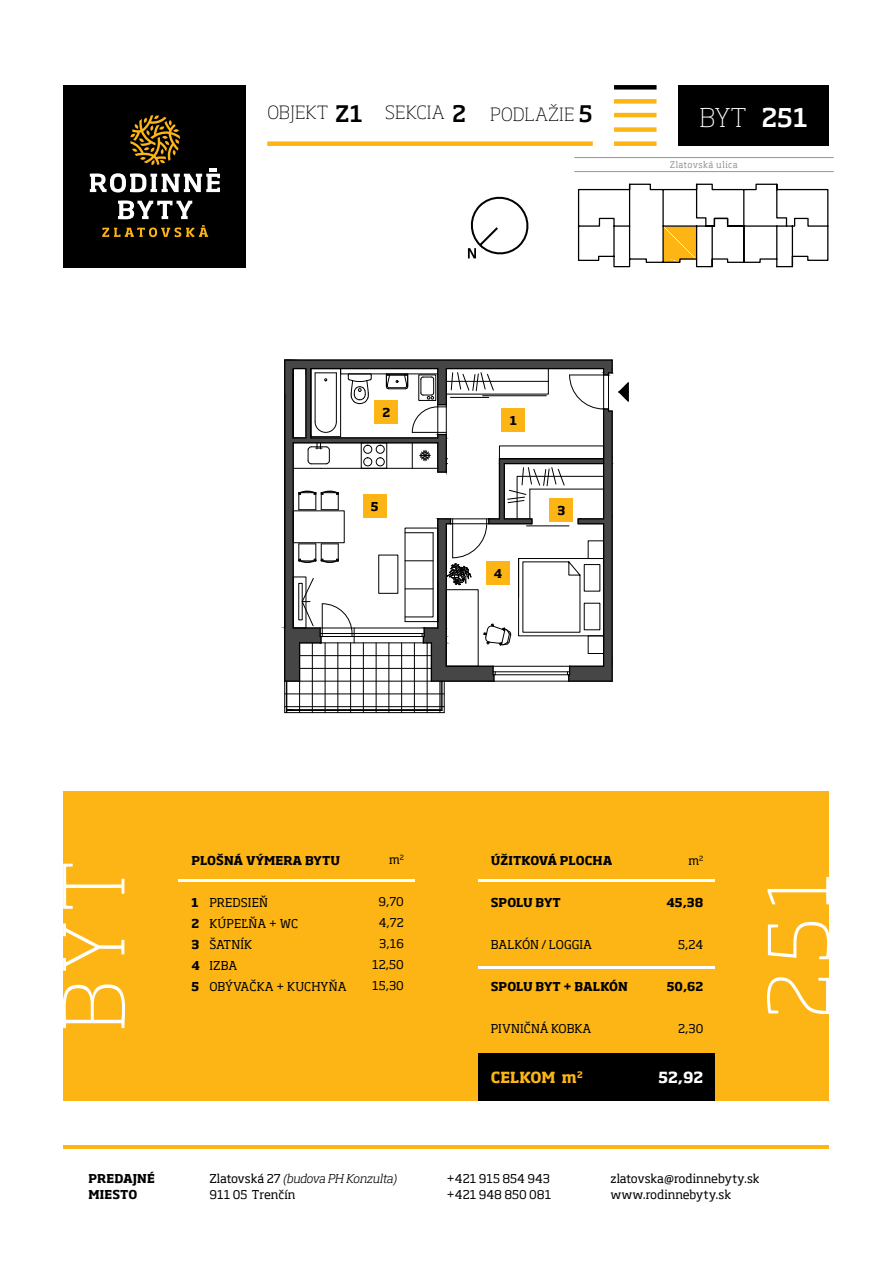
<style>
.page{position:relative;width:893px;height:1263px;background:#fff}
.page>*{position:absolute;margin:0;border:0;box-sizing:border-box;transform-origin:0 0}
.t1{font:200 82.5px "Soho Std SK";letter-spacing:.1em;color:#fff}
.t2{font:200 25.5px "Soho Std SK";color:#fff}
.t3{font:500 25.5px "Soho Std SK";color:#fff}
.t4{font:500 22.5px "Soho Std SK";color:#000}
.t5{font:200 18px "Soho Std SK";letter-spacing:.015em;color:#000}
.t6{font:700 15px "Soho Std SK";letter-spacing:.01em;color:#fcb514}
.t7{font:700 15px "Soho Std SK";color:#fff}
.t8{font:12px/21px "Soho Std SK";color:#000}
.t9{font:700 12px/16.5px "Soho Std SK";letter-spacing:.005em;color:#000}
.t10{font:9px "Soho Std SK";letter-spacing:.045em;color:#939598;scale:.96 1}
.s1{font-weight:500;font-size:22.5px}
.s2{font-weight:700}
.s3{font-weight:300;font-style:italic}
</style>
<div class="page">
<div style="left:64px;top:792px;width:765px;height:309px;background:#fcb514"></div>
<div style="left:478px;top:1053px;width:236px;height:48px;background:#000"></div>
<hr style="left:64px;top:1145px;width:765px;height:3px;background:#fcb514">
<div style="left:64px;top:85px;width:182px;height:182px;background:#000"></div>
<svg style="left:118px;top:200px;width:74px;height:19px"></svg>
<svg style="left:90px;top:115px;width:130px;height:77px"></svg>
<svg style="left:102px;top:225px;width:106px;height:12px"></svg>
<div style="left:678px;top:85px;width:151px;height:60px;background:#000"></div>
<hr style="left:614px;top:113px;width:43px;height:4px;background:#fcb515">
<div style="left:614px;top:127px;width:43px;height:5px;background:#fcb515"></div>
<div style="left:614px;top:141px;width:43px;height:5px;background:#fcb515"></div>
<div style="left:267px;top:141px;width:326px;height:5px;background:#fcb515"></div>
<div style="left:614px;top:99px;width:43px;height:5px;background:#fcb515"></div>
<div style="left:614px;top:85px;width:43px;height:5px;background:#000"></div>
<svg style="left:467px;top:196px;width:62px;height:63px"></svg>
<hr style="left:574px;top:171px;width:260px;height:1px;background:#939598">
<hr style="left:574px;top:157px;width:260px;height:1px;background:#939598">
<hr style="left:444px;top:681px;width:1px;height:32px;background:#000">
<hr style="left:286px;top:710px;width:156px;height:1px;background:#000">
<hr style="left:285px;top:712px;width:159px;height:1px;background:#000">
<hr style="left:284px;top:681px;width:1px;height:32px;background:#000">
<hr style="left:286px;top:681px;width:1px;height:32px;background:#000">
<hr style="left:299px;top:681px;width:1px;height:32px;background:#000">
<hr style="left:287px;top:681px;width:1px;height:32px;background:#000">
<hr style="left:312px;top:643px;width:1px;height:70px;background:#000">
<hr style="left:325px;top:643px;width:1px;height:70px;background:#000">
<hr style="left:338px;top:643px;width:1px;height:70px;background:#000">
<hr style="left:350px;top:643px;width:1px;height:70px;background:#000">
<hr style="left:363px;top:643px;width:1px;height:70px;background:#000">
<hr style="left:376px;top:643px;width:1px;height:70px;background:#000">
<hr style="left:389px;top:643px;width:1px;height:70px;background:#000">
<hr style="left:401px;top:643px;width:1px;height:70px;background:#000">
<hr style="left:414px;top:643px;width:1px;height:70px;background:#000">
<hr style="left:427px;top:643px;width:1px;height:70px;background:#000">
<hr style="left:440px;top:681px;width:1px;height:32px;background:#000">
<svg style="left:284px;top:359px;width:345px;height:351px"></svg>
<hr style="left:478px;top:879px;width:236px;height:2px;background:#fff">
<hr style="left:478px;top:966px;width:236px;height:2px;background:#fff">
<hr style="left:179px;top:879px;width:236px;height:2px;background:#fff">
<div style="left:502px;top:408px;width:23px;height:23px;background:#fcb515"></div>
<div style="left:375px;top:401px;width:23px;height:23px;background:#fcb515"></div>
<div style="left:550px;top:499px;width:23px;height:23px;background:#fcb515"></div>
<div style="left:486px;top:561px;width:24px;height:24px;background:#fcb515"></div>
<div style="left:363px;top:494px;width:23px;height:24px;background:#fcb515"></div>
<svg style="left:577px;top:183px;width:252px;height:85px"></svg>
<h3 class="t5" style="left:267px;top:101px;width:62px">OBJEKT</h3>
<h3 class="t5" style="left:385px;top:101px;width:61px">SEKCIA</h3>
<h3 class="t5" style="left:490px;top:103px;width:104px">PODLAŽIE <span class="s1">5</span></h3>
<h3 class="t4" style="left:335px;top:99px;width:29px">Z1</h3>
<h3 class="t4" style="left:452px;top:99px;width:16px">2</h3>
<h2 class="t3" style="left:761px;top:101px;width:48px">251</h2>
<h2 class="t2" style="left:699px;top:102px;width:48px">BYT</h2>
<p class="t9" style="left:382px;top:404px;width:9px">2</p>
<p class="t9" style="left:371px;top:498px;width:9px">5</p>
<p class="t9" style="left:510px;top:411px;width:9px">1</p>
<p class="t9" style="left:494px;top:564px;width:10px">4</p>
<p class="t9" style="left:557px;top:502px;width:9px">3</p>
<p class="t10" style="left:670px;top:159px;width:72px">Zlatovská ulica</p>
<h1 class="t1" style="left:42px;top:1032px;width:172px;rotate:-90deg">BYT</h1>
<p class="t9" style="left:191px;top:851px;width:151px">PLOŠNÁ VÝMERA BYTU</p>
<p class="t8" style="left:191px;top:891px;width:157px"><span class="s2">1</span> PREDSIEŇ<br><span class="s2">2</span> KÚPEĽŇA + WC<br><span class="s2">3</span> ŠATNÍK<br><span class="s2">4</span> IZBA<br><span class="s2">5</span> OBÝVAČKA + KUCHYŇA</p>
<p class="t8" style="left:389px;top:849px;width:16px">m<sup>2</sup></p>
<p class="t8" style="left:372px;top:891px;width:33px;text-align:center">9,70<br>4,72<br>3,16<br>12,50<br>15,30</p>
<p class="t9" style="left:491px;top:851px;width:123px">ÚŽITKOVÁ PLOCHA</p>
<p class="t9" style="left:491px;top:893px;width:72px">SPOLU BYT</p>
<p class="t8" style="left:491px;top:933px;width:103px">BALKÓN / LOGGIA</p>
<p class="t9" style="left:491px;top:977px;width:139px">SPOLU BYT + BALKÓN</p>
<p class="t8" style="left:491px;top:1017px;width:102px">PIVNIČNÁ KOBKA</p>
<p class="t6" style="left:491px;top:1068px;width:94px">CELKOM m<sup>2</sup></p>
<p class="t8" style="left:688px;top:849px;width:16px">m<sup>2</sup></p>
<p class="t9" style="left:666px;top:893px;width:38px">45,38</p>
<p class="t8" style="left:678px;top:933px;width:27px">5,24</p>
<p class="t9" style="left:667px;top:977px;width:38px">50,62</p>
<p class="t8" style="left:678px;top:1017px;width:27px">2,30</p>
<p class="t7" style="left:658px;top:1068px;width:46px">52,92</p>
<h1 class="t1" style="left:747px;top:1019px;width:148px;rotate:-90deg">251</h1>
<p class="t9" style="left:89px;top:1169px;width:68px">PREDAJNÉ<br>MIESTO</p>
<p class="t8" style="left:446px;top:1170px;width:106px;line-height:16.5px">+421 915 854 943 +421 948 850 081</p>
<p class="t8" style="left:611px;top:1170px;width:151px;line-height:16.5px">zlatovska@rodinnebyty.sk www.rodinnebyty.sk</p>
<p class="t8" style="left:209px;top:1170px;width:188px;line-height:16.5px">Zlatovská 27 <span class="s3">(budova PH Konzulta)<br></span>911 05 Trenčín</p>
</div>
